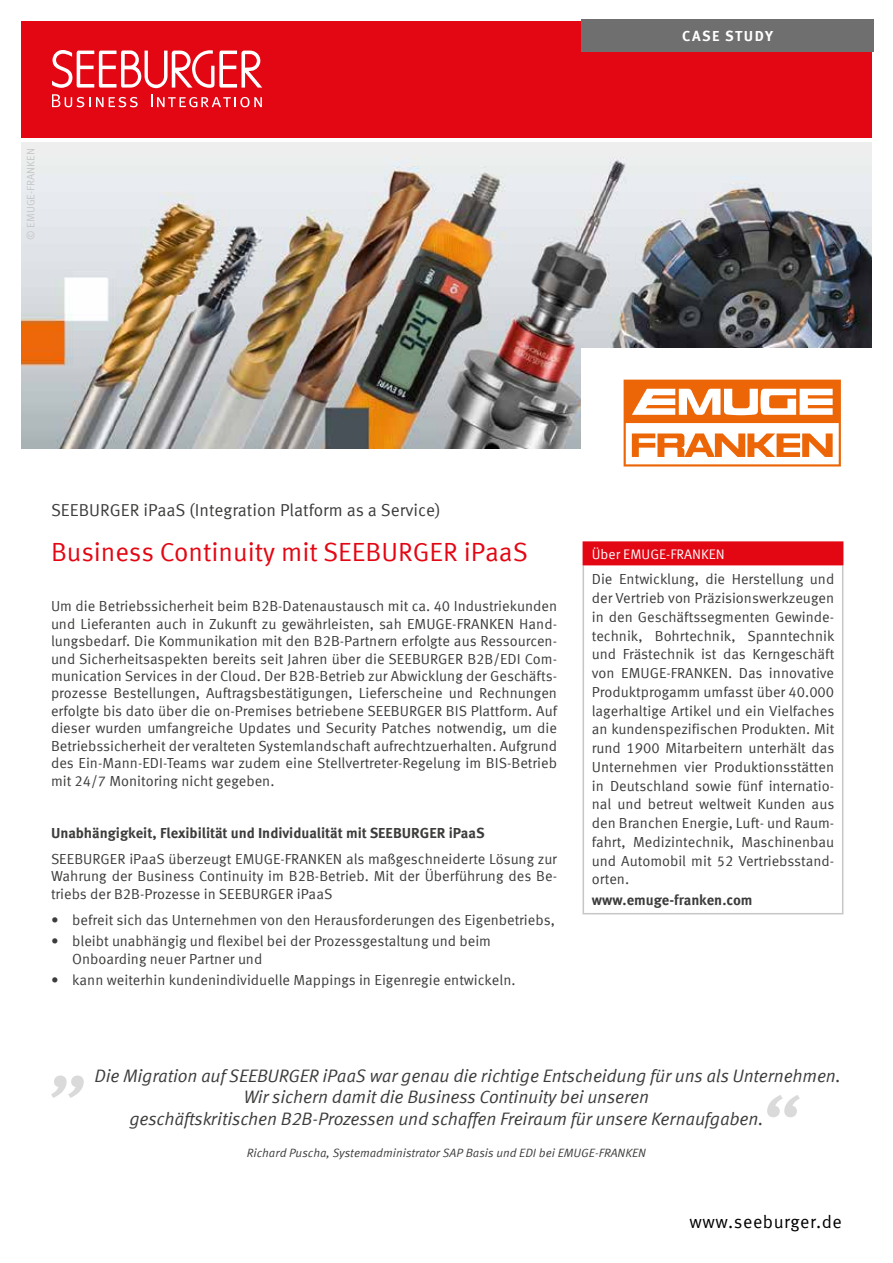
<style>
.page{position:relative;width:893px;height:1263px;background:#fff}
.page>*{position:absolute;margin:0;border:0;box-sizing:border-box;transform-origin:0 0}
.t1{font:26.25px "Meta Offc Pro Norm";color:#e30613}
.t2{font:18px "Meta Offc Pro Norm Ita";letter-spacing:-.01em;color:#3c3c3b}
.Aufzählungszeichen{font:18px "Meta Offc Pro Norm";letter-spacing:.03em;color:#000}
.t3{font:17.25px "Meta Offc Pro Norm";color:#3c3c3b}
.t4{font:14.55px/18.8px "Meta Offc Pro Norm";color:#3c3c3b;text-align:justify}
.t5{font:700 14.55px "Meta Offc Pro";color:#3c3c3b}
.t6{font:700 14.55px "Meta Offc Pro";letter-spacing:.1em;color:#fff}
.t7{font:13.8px "Meta Offc Pro Norm";color:#fff}
.Text_Bildunterschrift{font:12px "Meta Offc Pro Norm Ita";color:#3c3c3b}
.t8{font:10.8px "Meta Offc Pro Norm";color:#c6c6c6}
</style>
<div class="page">
<div style="left:21px;top:21px;width:851px;height:117px;background:#e30613"></div>
<svg style="left:52px;top:50px;width:210px;height:38px"></svg>
<svg style="left:151px;top:94px;width:111px;height:13px"></svg>
<svg style="left:52px;top:94px;width:86px;height:13px"></svg>
<img style="left:21px;top:142px;width:851px;height:307px">
<div style="left:581px;top:19px;width:293px;height:33px;background:#706f6f"></div>
<div style="left:581px;top:349px;width:296px;height:113px;background:#fff"></div>
<div style="left:583px;top:542px;width:260px;height:23px;background:#e30613"></div>
<hr style="left:583px;top:565px;width:1px;height:348px;background:#c6c6c6">
<hr style="left:842px;top:565px;width:1px;height:348px;background:#c6c6c6">
<hr style="left:583px;top:913px;width:260px;height:1px;background:#c6c6c6">
<hr style="left:583px;top:541px;width:260px;height:2px;background:#e30613">
<svg style="left:624px;top:380px;width:217px;height:86px"></svg>
<svg style="left:51px;top:1075px;width:33px;height:23px"></svg>
<svg style="left:767px;top:1095px;width:33px;height:22px"></svg>
<p class="t8" style="left:23px;top:240px;width:93px;rotate:-90deg">© EMUGE-FRANKEN</p>
<p class="t6" style="left:682px;top:25px;width:92px">CASE STUDY</p>
<p class="t3" style="left:51px;top:497px;width:391px">SEEBURGER iPaaS (Integration Platform as a Service)</p>
<p class="t1" style="left:51px;top:532px;width:478px">Business Continuity mit SEEBURGER iPaaS</p>
<p class="t4" style="left:51px;top:596px;width:508px;line-height:17.4px">Um die Betriebssicherheit beim B2B-Datenaustausch mit ca. 40 Industriekunden und Lieferanten auch in Zukunft zu gewährleisten, sah EMUGE-FRANKEN Hand&shy;lungsbedarf. Die Kommunikation mit den B2B-Partnern erfolgte aus Ressourcen&shy;und Sicherheitsaspekten bereits seit Jahren über die SEEBURGER B2B/EDI Com&shy;munication Services in der Cloud. Der B2B-Betrieb zur Abwicklung der Geschäfts&shy;prozesse Bestellungen, Auftragsbestätigungen, Lieferscheine und Rechnungen erfolgte bis dato über die on-Premises betriebene SEEBURGER BIS Plattform. Auf dieser wurden umfangreiche Updates und Security Patches notwendig, um die Betriebssicherheit der veralteten Systemlandschaft aufrechtzuerhalten. Aufgrund des Ein-Mann-EDI-Teams war zudem eine Stellvertreter-Regelung im BIS-Betrieb mit 24/7 Monitoring nicht gegeben.</p>
<p class="t5" style="left:51px;top:821px;width:435px">Unabhängigkeit, Flexibilität und Individualität mit SEEBURGER iPaaS</p>
<p class="t4" style="left:51px;top:849px;width:507px;line-height:17.4px">SEEBURGER iPaaS überzeugt EMUGE-FRANKEN als maßgeschneiderte Lösung zur Wahrung der Business Continuity im B2B-Betrieb. Mit der Überführung des Be&shy;triebs der B2B-Prozesse in SEEBURGER iPaaS</p>
<p class="t4" style="left:51px;top:909px;width:505px">• befreit sich das Unternehmen von den Herausforderungen des Eigenbetriebs,</p>
<p class="t4" style="left:72px;top:932px;width:420px;line-height:17.4px;text-indent:-21px">• bleibt unabhängig und flexibel bei der Prozessgestaltung und beim<br>Onboarding neuer Partner und</p>
<p class="t4" style="left:51px;top:970px;width:466px">• kann weiterhin kundenindividuelle Mappings in Eigenregie entwickeln.</p>
<p class="t7" style="left:592px;top:543px;width:135px">Über EMUGE-FRANKEN</p>
<p class="t4" style="left:592px;top:569px;width:244px">Die Entwicklung, die Herstellung und der Vertrieb von Präzisionswerkzeugen in den Geschäftssegmenten Gewinde&shy;technik, Bohrtechnik, Spanntechnik und Frästechnik ist das Kerngeschäft von EMUGE-FRANKEN. Das innovative Produktprogamm umfasst über 40.000 lagerhaltige Artikel und ein Vielfaches an kundenspezifischen Produkten. Mit rund 1900 Mitarbeitern unterhält das Unternehmen vier Produktionsstätten in Deutschland sowie fünf internatio&shy;nal und betreut weltweit Kunden aus den Branchen Energie, Luft- und Raum&shy;fahrt, Medizintechnik, Maschinenbau und Automobil mit 52 Vertriebsstand&shy;orten.</p>
<p class="t5" style="left:592px;top:889px;width:162px">www.emuge-franken.com</p>
<p class="t2" style="left:95px;top:1062px;width:748px">Die Migration auf SEEBURGER iPaaS war genau die richtige Entscheidung für uns als Unternehmen.</p>
<p class="t2" style="left:244px;top:1083px;width:407px">Wir sichern damit die Business Continuity bei unseren</p>
<p class="t2" style="left:129px;top:1105px;width:635px">geschäftskritischen B2B-Prozessen und schaffen Freiraum für unsere Kernaufgaben.</p>
<p class="Text_Bildunterschrift" style="left:247px;top:1143px;width:400px">Richard Puscha, Systemadministrator SAP Basis und EDI bei EMUGE-FRANKEN</p>
<p class="Aufzählungszeichen" style="left:689px;top:1208px;width:154px">www.seeburger.de</p>
</div>
